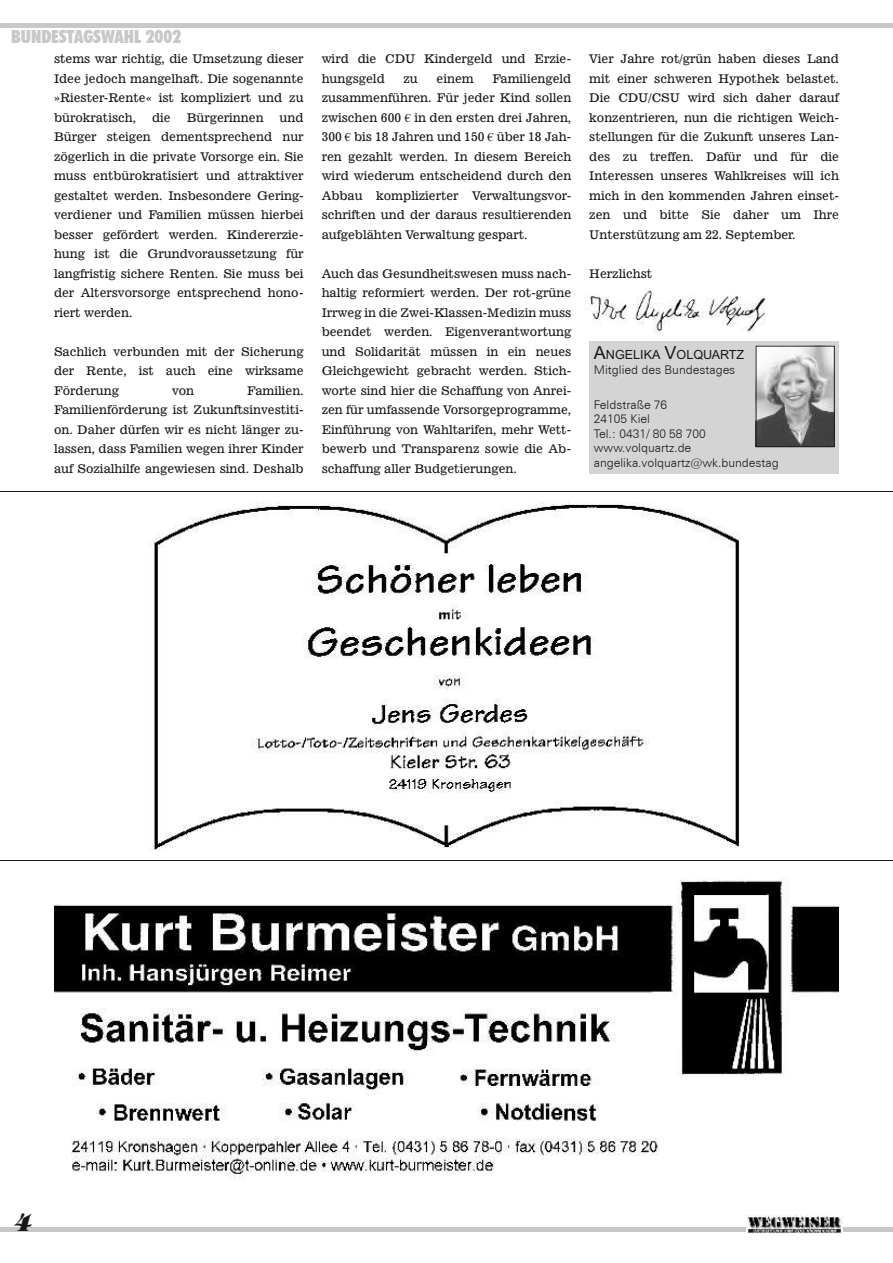
<style>
.page{position:relative;width:893px;height:1263px;background:#fff}
.page>*{position:absolute;margin:0;border:0;box-sizing:border-box;transform-origin:0 0}
.t1{font:italic 800 24px "Tiffany IT Cby BT";color:#181818}
.t2{font:900 condensed 18px "Futura BT";color:#c8c8c8}
.t3{font:12.6px "Arial";color:#181818}
.t4{font:12px/19.5px "News 701 BT Roman A";color:#181818;text-align:justify}
.t5{font:300 12px/14.4px "Zurich BT";color:#181818}
.s1{font-family:"Times New Roman"}
.s2{font-size:18px}
</style>
<div class="page">
<hr style="left:0;top:1227px;width:893px;height:4px;background:#c8c8c8">
<img style="left:746px;top:1215px;width:96px;height:19px">
<div style="left:0;top:23px;width:893px;height:5px;background:#c8c8c8"></div>
<img style="left:585px;top:289px;width:181px;height:44px">
<div style="left:590px;top:341px;width:249px;height:133px;background:#d4d4d4"></div>
<img style="left:758px;top:348px;width:74px;height:97px">
<div style="left:756px;top:346px;width:78px;height:101px;border:1px solid #181818"></div>
<hr style="left:0;top:491px;width:893px;height:1px;background:#181818">
<hr style="left:0;top:860px;width:893px;height:1px;background:#181818">
<img style="left:54px;top:878px;width:785px;height:302px">
<img style="left:148px;top:502px;width:592px;height:348px">
<h2 class="t2" style="left:11px;top:26px;width:172px">BUNDESTAGSWAHL 2002</h2>
<p class="t4" style="left:54px;top:49px;width:251px">stems war richtig, die Umsetzung dieser Idee jedoch mangelhaft. Die sogenannte »Riester-Rente« ist kompliziert und zu bürokratisch,</p>
<p class="t4" style="left:152px;top:107px;width:20px">die</p>
<p class="t4" style="left:187px;top:107px;width:78px">Bürgerinnen</p>
<p class="t4" style="left:54px;top:107px;width:251px;text-indent:226px">und Bürger steigen dementsprechend nur zögerlich in die private Vorsorge ein. Sie muss entbürokratisiert und attraktiver gestaltet werden. Insbesondere Gering&shy;verdiener und Familien müssen hierbei besser gefördert werden. Kindererzie&shy;hung ist die Grundvoraussetzung für langfristig sichere Renten. Sie muss bei der Altersvorsorge entsprechend hono&shy;riert werden.</p>
<p class="t4" style="left:54px;top:341px;width:251px">Sachlich verbunden mit der Sicherung der Rente, ist auch eine wirksame Förderung</p>
<p class="t4" style="left:54px;top:380px;width:251px;text-indent:193px">Familien.<br>Familienförderung ist Zukunftsinvestiti&shy;on. Daher dürfen wir es nicht länger zu&shy;lassen, dass Familien wegen ihrer Kinder auf Sozialhilfe angewiesen sind. Deshalb</p>
<p class="t4" style="left:172px;top:380px;width:24px">von</p>
<p class="t4" style="left:322px;top:49px;width:251px">wird die CDU Kindergeld und Erzie&shy;hungsgeld</p>
<p class="t4" style="left:322px;top:68px;width:251px;text-indent:171px">Familiengeld zusammenführen. Für jeder Kind sollen zwischen 600 <span class="s1">€</span> in den ersten drei Jahren, 300 <span class="s1">€</span> bis 18 Jahren und 150 <span class="s1">€</span> über 18 Jah&shy;ren gezahlt werden. In diesem Bereich wird wiederum entscheidend durch den Abbau komplizierter Verwaltungsvor&shy;schriften und der daraus resultierenden aufgeblähten Verwaltung gespart.</p>
<p class="t4" style="left:322px;top:263px;width:251px">Auch das Gesundheitswesen muss nach&shy;haltig reformiert werden. Der rot-grüne Irrweg in die Zwei-Klassen-Medizin muss beendet werden. Eigenverantwortung und Solidarität müssen in ein neues Gleichgewicht gebracht werden. Stich&shy;worte sind hier die Schaffung von Anrei&shy;zen für umfassende Vorsorgeprogramme, Einführung von Wahltarifen, mehr Wett&shy;bewerb und Transparenz sowie die Ab&shy;schaffung aller Budgetierungen.</p>
<p class="t4" style="left:403px;top:68px;width:16px">zu</p>
<p class="t4" style="left:437px;top:68px;width:39px">einem</p>
<p class="t4" style="left:589px;top:49px;width:251px">Vier Jahre rot/grün haben dieses Land mit einer schweren Hypothek belastet.<br>Die CDU/CSU wird sich daher darauf konzentrieren, nun die richtigen Weich&shy;stellungen für die Zukunft unseres Lan&shy;des zu treffen. Dafür und für die Interessen unseres Wahlkreises will ich mich in den kommenden Jahren einset&shy;zen und bitte Sie daher um Ihre Unterstützung am 22. September.</p>
<p class="t4" style="left:589px;top:263px;width:64px">Herzlichst</p>
<p class="t3" style="left:594px;top:348px;width:152px"><span class="s2">A</span>NGELIKA<span class="s2">฀V</span>OLQUARTZ</p>
<p class="t5" style="left:594px;top:362px;width:143px">Mitglied des Bundestages</p>
<p class="t5" style="left:594px;top:397px;width:186px">Feldstraße 76<br>24105 Kiel<br>Tel.: 0431/ 80 58 700 www.volquartz.de angelika.volquartz@wk.bundestag</p>
<h1 class="t1" style="left:13px;top:1208px;width:27px">4</h1>
</div>
